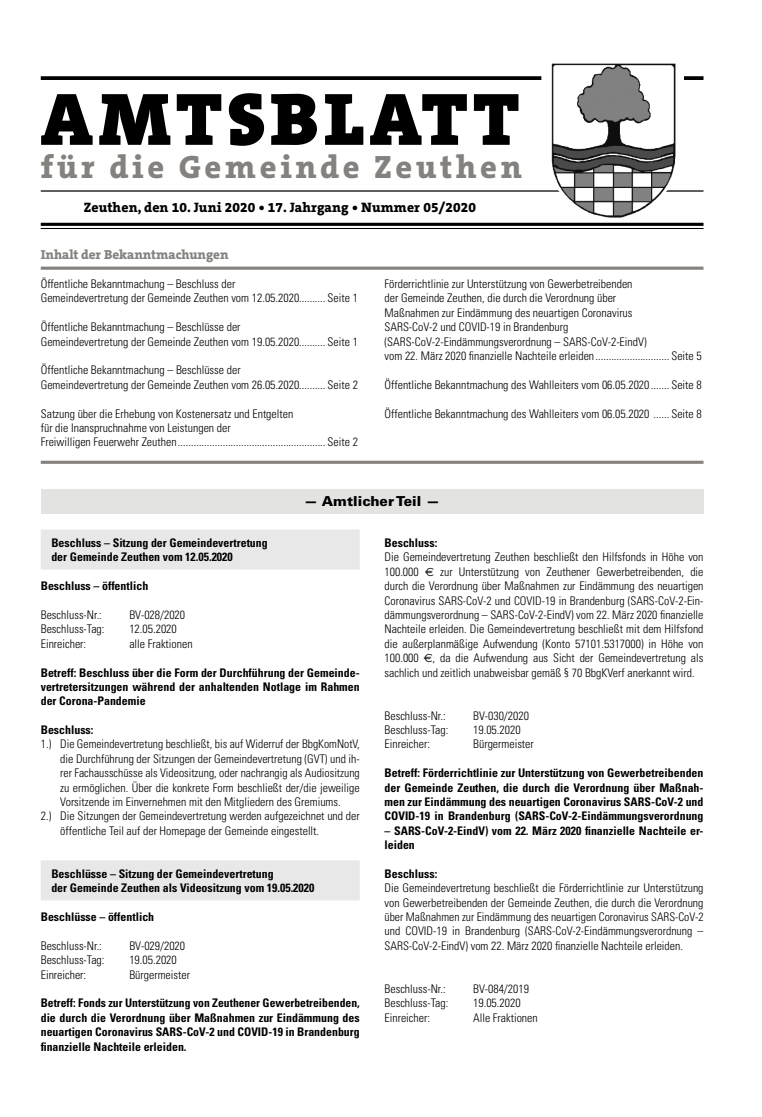
<style>
.page{position:relative;width:762px;height:1117px;background:#fff}
.page>*{position:absolute;margin:0;border:0;box-sizing:border-box;transform-origin:0 0}
.t1{font:900 75px "The Serif B W9";letter-spacing:.065em;color:#000}
.t2{font:800 32.5px "The Serif B W8";letter-spacing:.115em;color:#84817e}
.t3{font:800 13.75px "The Serif B W8";letter-spacing:.01em;color:#000}
.t4{font:900 13.75px "Univers";letter-spacing:.005em;color:#000}
.t5{font:800 13.12px "The Serif B W8";color:#84817e}
.t6{font:300 condensed 11.88px/14.4px "Univers";color:#000}
.t7{font:700 condensed 11.88px/14.4px "Univers";color:#000}
.s1{font-family:"Euro Sans Std";font-weight:400;font-stretch:normal}
</style>
<div class="page">
<svg style="left:41px;top:76px;width:662px;height:4px;background:#0f0f0f"></svg>
<hr style="left:41px;top:190px;width:662px;height:1px;background:#000">
<hr style="left:41px;top:223px;width:662px;height:3px;background:#000">
<hr style="left:41px;top:228px;width:662px;height:1px;background:#000">
<svg style="left:539px;top:76px;width:147px;height:116px"></svg>
<img style="left:549px;top:63px;width:129px;height:155px">
<svg style="left:41px;top:266px;width:662px;height:4px;background:#9e9c99"></svg>
<hr style="left:41px;top:460px;width:662px;height:3px;background:#84817e">
<div style="left:41px;top:489px;width:662px;height:25px;background:#e3e3e2"></div>
<div style="left:41px;top:529px;width:319px;height:40px;background:#e9e8e8"></div>
<div style="left:41px;top:860px;width:319px;height:40px;background:#e9e8e8"></div>
<h1 class="t1" style="left:40px;top:68px;width:481px">AMTSBLATT</h1>
<h2 class="t2" style="left:41px;top:145px;width:482px">für die Gemeinde Zeuthen</h2>
<p class="t3" style="left:84px;top:198px;width:394px">Zeuthen, den 10. Juni 2020 • 17. Jahrgang • Nummer 05/2020</p>
<p class="t5" style="left:41px;top:246px;width:189px">Inhalt der Bekanntmachungen</p>
<p class="t6" style="left:41px;top:276px;width:319px">Öffentliche Bekanntmachung – Beschluss der<br>Gemeindevertretung der Gemeinde Zeuthen vom 12.05.2020.......... Seite 1</p>
<p class="t6" style="left:41px;top:320px;width:319px">Öffentliche Bekanntmachung – Beschlüsse der<br>Gemeindevertretung der Gemeinde Zeuthen vom 19.05.2020.......... Seite 1</p>
<p class="t6" style="left:41px;top:363px;width:319px">Öffentliche Bekanntmachung – Beschlüsse der<br>Gemeindevertretung der Gemeinde Zeuthen vom 26.05.2020.......... Seite 2</p>
<p class="t6" style="left:41px;top:406px;width:319px">Satzung über die Erhebung von Kostenersatz und Entgelten<br>für die Inanspruchnahme von Leistungen der<br>Freiwilligen Feuerwehr Zeuthen........................................................ Seite 2</p>
<p class="t6" style="left:384px;top:277px;width:319px">Förderrichtlinie zur Unterstützung von Gewerbetreibenden<br>der Gemeinde Zeuthen, die durch die Verordnung über<br>Maßnahmen zur Eindämmung des neuartigen Coronavirus<br>SARS-CoV-2 und COVID-19 in Brandenburg (SARS-CoV-2-Eindämmungsverordnung – SARS-CoV-2-EindV)<br>vom 22. März 2020 finanzielle Nachteile erleiden............................ Seite 5</p>
<p class="t6" style="left:384px;top:377px;width:319px">Öffentliche Bekanntmachung des Wahlleiters vom 06.05.2020 ....... Seite 8</p>
<p class="t6" style="left:384px;top:406px;width:319px">Öffentliche Bekanntmachung des Wahlleiters vom 06.05.2020 ...... Seite 8</p>
<p class="t4" style="left:304px;top:493px;width:137px">— Amtlicher Teil —</p>
<p class="t7" style="left:51px;top:535px;width:218px">Beschluss – Sitzung der Gemeindevertretung der Gemeinde Zeuthen vom 12.05.2020</p>
<p class="t7" style="left:41px;top:578px;width:109px">Beschluss – öffentlich</p>
<p class="t6" style="left:41px;top:607px;width:63px">Beschluss-Nr.:</p>
<p class="t6" style="left:129px;top:607px;width:57px">BV-028/2020</p>
<p class="t6" style="left:41px;top:622px;width:65px">Beschluss-Tag:</p>
<p class="t6" style="left:129px;top:622px;width:49px">12.05.2020</p>
<p class="t6" style="left:41px;top:636px;width:47px">Einreicher:</p>
<p class="t6" style="left:129px;top:636px;width:65px">alle Fraktionen</p>
<p class="t7" style="left:41px;top:665px;width:320px;text-align:justify">Betreff: Beschluss über die Form der Durchführung der Gemeinde&shy;vertretersitzungen während der anhaltenden Notlage im Rahmen der Corona-Pandemie</p>
<p class="t7" style="left:41px;top:722px;width:54px">Beschluss:</p>
<p class="t6" style="left:41px;top:736px;width:321px">1.) Die Gemeindevertretung beschließt, bis auf Widerruf der BbgKomNotV,</p>
<p class="t6" style="left:60px;top:751px;width:301px">die Durchführung der Sitzungen der Gemeindevertretung (GVT) und ih-</p>
<p class="t6" style="left:60px;top:765px;width:301px">rer Fachausschüsse als Videositzung, oder nachrangig als Audiositzung</p>
<p class="t6" style="left:60px;top:780px;width:301px">zu ermöglichen. Über die konkrete Form beschließt der/die jeweilige</p>
<p class="t6" style="left:60px;top:794px;width:282px">Vorsitzende im Einvernehmen mit den Mitgliedern des Gremiums.</p>
<p class="t6" style="left:41px;top:808px;width:320px">2.) Die Sitzungen der Gemeindevertretung werden aufgezeichnet und der</p>
<p class="t6" style="left:60px;top:823px;width:260px">öffentliche Teil auf der Homepage der Gemeinde eingestellt.</p>
<p class="t7" style="left:51px;top:866px;width:264px">Beschlüsse – Sitzung der Gemeindevertretung<br>der Gemeinde Zeuthen als Videositzung vom 19.05.2020</p>
<p class="t7" style="left:41px;top:909px;width:115px">Beschlüsse – öffentlich</p>
<p class="t6" style="left:41px;top:938px;width:63px">Beschluss-Nr.:</p>
<p class="t6" style="left:129px;top:938px;width:57px">BV-029/2020</p>
<p class="t6" style="left:41px;top:952px;width:65px">Beschluss-Tag:</p>
<p class="t6" style="left:129px;top:952px;width:49px">19.05.2020</p>
<p class="t6" style="left:41px;top:967px;width:47px">Einreicher:</p>
<p class="t6" style="left:129px;top:967px;width:62px">Bürgermeister</p>
<p class="t7" style="left:41px;top:995px;width:320px;text-align:justify">Betreff: Fonds zur Unterstützung von Zeuthener Gewerbetreibenden, die durch die Verordnung über Maßnahmen zur Eindämmung des neuartigen Coronavirus SARS-CoV-2 und COVID-19 in Brandenburg finanzielle Nachteile erleiden.</p>
<p class="t7" style="left:384px;top:535px;width:54px">Beschluss:</p>
<p class="t6" style="left:384px;top:550px;width:320px;text-align:justify">Die Gemeindevertretung Zeuthen beschließt den Hilfsfonds in Höhe von 100.000 <span class="s1">€</span> zur Unterstützung von Zeuthener Gewerbetreibenden, die durch die Verordnung über Maßnahmen zur Eindämmung des neuartigen Coronavirus SARS-CoV-2 und COVID-19 in Brandenburg (SARS-CoV-2-Ein&shy;dämmungsverordnung – SARS-CoV-2-EindV) vom 22. März 2020 finanzielle Nachteile erleiden. Die Gemeindevertretung beschließt mit dem Hilfsfond die außerplanmäßige Aufwendung (Konto 57101.5317000) in Höhe von 100.000 <span class="s1">€</span>, da die Aufwendung aus Sicht der Gemeindevertretung als sachlich und zeitlich unabweisbar gemäß § 70 BbgKVerf anerkannt wird.</p>
<p class="t6" style="left:384px;top:708px;width:63px">Beschluss-Nr.:</p>
<p class="t6" style="left:473px;top:708px;width:57px">BV-030/2020</p>
<p class="t6" style="left:384px;top:722px;width:65px">Beschluss-Tag:</p>
<p class="t6" style="left:473px;top:722px;width:49px">19.05.2020</p>
<p class="t6" style="left:384px;top:737px;width:47px">Einreicher:</p>
<p class="t6" style="left:473px;top:737px;width:62px">Bürgermeister</p>
<p class="t7" style="left:384px;top:765px;width:320px;text-align:justify">Betreff: Förderrichtlinie zur Unterstützung von Gewerbetreibenden der Gemeinde Zeuthen, die durch die Verordnung über Maßnah&shy;men zur Eindämmung des neuartigen Coronavirus SARS-CoV-2 und COVID-19 in Brandenburg (SARS-CoV-2-Eindämmungsverordnung</p>
<p class="t7" style="left:384px;top:823px;width:320px">– SARS-CoV-2-EindV) vom 22. März 2020 finanzielle Nachteile er&shy;leiden</p>
<p class="t7" style="left:384px;top:866px;width:54px">Beschluss:</p>
<p class="t6" style="left:384px;top:880px;width:320px;text-align:justify">Die Gemeindevertretung beschließt die Förderrichtlinie zur Unterstützung von Gewerbetreibenden der Gemeinde Zeuthen, die durch die Verordnung über Maßnahmen zur Eindämmung des neuartigen Coronavirus SARS-CoV-2 und COVID-19 in Brandenburg (SARS-CoV-2-Eindämmungsverordnung – SARS-CoV-2-EindV) vom 22. März 2020 finanzielle Nachteile erleiden.</p>
<p class="t6" style="left:384px;top:981px;width:63px">Beschluss-Nr.:</p>
<p class="t6" style="left:473px;top:981px;width:57px">BV-084/2019</p>
<p class="t6" style="left:384px;top:995px;width:65px">Beschluss-Tag:</p>
<p class="t6" style="left:473px;top:995px;width:49px">19.05.2020</p>
<p class="t6" style="left:384px;top:1010px;width:47px">Einreicher:</p>
<p class="t6" style="left:473px;top:1010px;width:66px">Alle Fraktionen</p>
</div>
